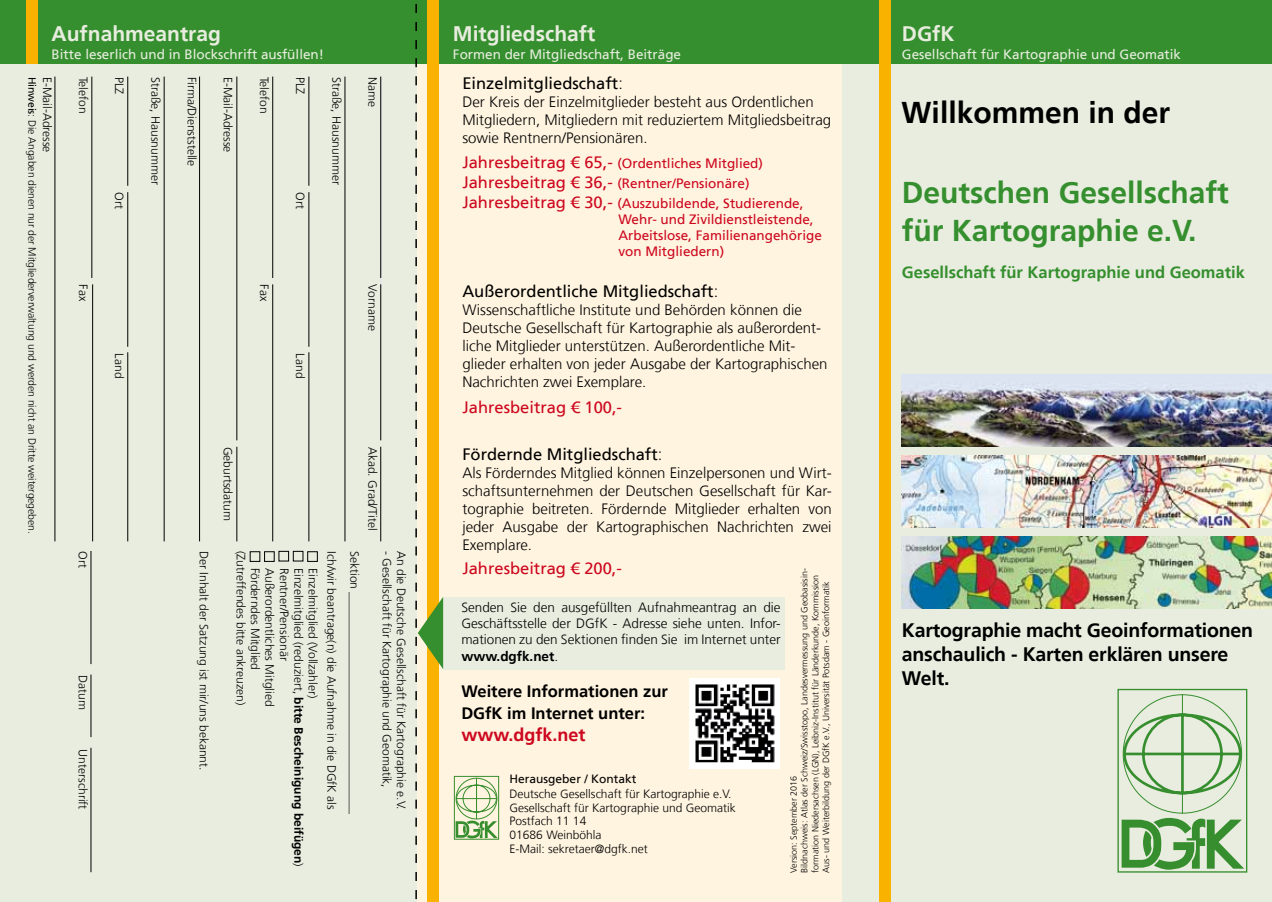
<style>
.page{position:relative;width:1272px;height:902px;background:#fff}
.page>*{position:absolute;margin:0;border:0;box-sizing:border-box;transform-origin:0 0}
.t1{font:700 30px/37.5px "NDS Frutiger";color:#358f2e}
.t2{font:700 30px "NDS Frutiger";color:#000}
.t3{font:700 21px "NDS Frutiger";color:#e8eddf}
.t4{font:700 19.5px/24px "NDS Frutiger";letter-spacing:-.01em;color:#000}
.t5{font:700 18px "NDS Frutiger";color:#cd071e}
.t6{font:16.5px "NDS Frutiger";color:#000}
.t7{font:700 16.5px/21.6px "NDS Frutiger";color:#000}
.t8{font:700 16.5px "NDS Frutiger";color:#358f2e}
.t9{font:16.5px "NDS Frutiger";color:#cd071e}
.t10{font:300 15px/18px "NDS Frutiger";color:#000}
.t11{font:13.5px/19.8px "NDS Frutiger";color:#cd071e}
.t12{font:300 13.5px/16.2px "NDS Frutiger";color:#000;text-align:justify}
.t13{font:13.5px "NDS Frutiger";color:#e8eddf}
.t14{font:300 12px/14px "NDS Frutiger";color:#000}
.t15{font:12px "NDS Frutiger";color:#000}
.t16{font:300 10.5px "NDS Frutiger";letter-spacing:-.01em;color:#000}
.t17{font:300 9px/10.8px "NDS Frutiger";color:#000}
.s1{font-weight:400}
.s2{font-weight:700}
.s3{font-weight:300}
.s4{font-size:16.5px}
</style>
<div class="page">
<div style="left:0;top:0;width:417px;height:901px;background:#e8eddf"></div>
<div style="left:418px;top:0;width:425px;height:901px;background:#fff4e0"></div>
<div style="left:842px;top:0;width:429px;height:901px;background:#e8eddf"></div>
<img style="left:689px;top:678px;width:90px;height:90px">
<hr style="left:380px;top:77px;width:1px;height:210px;background:#e3e4e4">
<hr style="left:380px;top:77px;width:1px;height:201px;background:#000">
<hr style="left:380px;top:284px;width:1px;height:156px;background:#000">
<hr style="left:344px;top:77px;width:1px;height:464px;background:#000">
<hr style="left:308px;top:77px;width:1px;height:109px;background:#000">
<hr style="left:272px;top:77px;width:1px;height:201px;background:#000">
<hr style="left:236px;top:77px;width:1px;height:363px;background:#000">
<hr style="left:199px;top:77px;width:1px;height:464px;background:#000">
<hr style="left:164px;top:77px;width:1px;height:464px;background:#000">
<hr style="left:91px;top:77px;width:1px;height:201px;background:#000">
<hr style="left:55px;top:77px;width:1px;height:464px;background:#000">
<hr style="left:380px;top:446px;width:1px;height:95px;background:#000">
<hr style="left:308px;top:192px;width:1px;height:155px;background:#000">
<hr style="left:308px;top:352px;width:1px;height:189px;background:#000">
<hr style="left:272px;top:284px;width:1px;height:257px;background:#000">
<hr style="left:236px;top:446px;width:1px;height:95px;background:#000">
<hr style="left:92px;top:284px;width:1px;height:257px;background:#000">
<div style="left:307px;top:551px;width:11px;height:10px;border:1px solid #000"></div>
<hr style="left:91px;top:551px;width:1px;height:113px;background:#000">
<hr style="left:91px;top:674px;width:1px;height:63px;background:#000">
<hr style="left:91px;top:747px;width:1px;height:125px;background:#000">
<hr style="left:127px;top:77px;width:1px;height:109px;background:#000">
<hr style="left:127px;top:192px;width:1px;height:155px;background:#000">
<hr style="left:127px;top:352px;width:1px;height:189px;background:#000">
<div style="left:293px;top:551px;width:10px;height:10px;border:1px solid #000"></div>
<div style="left:278px;top:551px;width:11px;height:10px;border:1px solid #000"></div>
<div style="left:264px;top:551px;width:10px;height:10px;border:1px solid #000"></div>
<div style="left:250px;top:551px;width:10px;height:10px;border:1px solid #000"></div>
<div style="left:0;top:0;width:1271px;height:64px;background:#358f2e"></div>
<div style="left:879px;top:0;width:11px;height:901px;background:#f9b200"></div>
<div style="left:1117px;top:688px;width:130px;height:184px;border:1px solid #378e2e"></div>
<svg style="left:1121px;top:694px;width:123px;height:175px"></svg>
<img style="left:901px;top:374px;width:370px;height:72px">
<img style="left:901px;top:455px;width:370px;height:72px">
<img style="left:901px;top:536px;width:370px;height:72px">
<div style="left:26px;top:0;width:11px;height:64px;background:#f9b200"></div>
<div style="left:454px;top:776px;width:45px;height:63px;border:1px solid #378e2e"></div>
<svg style="left:455px;top:777px;width:43px;height:61px"></svg>
<div style="left:443px;top:596px;width:341px;height:73px;background:#e8eddf"></div>
<svg style="left:415px;top:0;width:28px;height:901px"></svg>
<h2 class="t3" style="left:52px;top:22px;width:171px">Aufnahmeantrag</h2>
<p class="t13" style="left:52px;top:47px;width:274px">Bitte leserlich und in Blockschrift ausfüllen!</p>
<p class="t14" style="left:54px;top:77px;width:77px;rotate:90deg">E-Mail-Adresse</p>
<p class="t14" style="left:90px;top:77px;width:38px;rotate:90deg">Telefon</p>
<p class="t14" style="left:162px;top:77px;width:110px;rotate:90deg">Straße, Hausnummer</p>
<p class="t14" style="left:199px;top:77px;width:91px;rotate:90deg">Firma/Dienststelle</p>
<p class="t14" style="left:235px;top:77px;width:77px;rotate:90deg">E-Mail-Adresse</p>
<p class="t14" style="left:271px;top:77px;width:38px;rotate:90deg">Telefon</p>
<p class="t14" style="left:307px;top:77px;width:19px;rotate:90deg">PLZ</p>
<p class="t14" style="left:343px;top:77px;width:110px;rotate:90deg">Straße, Hausnummer</p>
<p class="t14" style="left:379px;top:77px;width:31px;rotate:90deg">Name</p>
<p class="t14" style="left:307px;top:192px;width:18px;rotate:90deg">Ort</p>
<p class="t16" style="left:38px;top:77px;width:459px;rotate:90deg"><span class="s1">Hinweis</span>: Die Angaben dienen nur der Mitgliederverwaltung und werden nicht an Dritte weitergegeben.</p>
<p class="t14" style="left:126px;top:77px;width:19px;rotate:90deg">PLZ</p>
<p class="t14" style="left:126px;top:192px;width:18px;rotate:90deg">Ort</p>
<p class="t14" style="left:379px;top:284px;width:48px;rotate:90deg">Vorname</p>
<p class="t14" style="left:90px;top:284px;width:18px;rotate:90deg">Fax</p>
<p class="t14" style="left:271px;top:284px;width:18px;rotate:90deg">Fax</p>
<p class="t14" style="left:126px;top:353px;width:26px;rotate:90deg">Land</p>
<p class="t14" style="left:307px;top:353px;width:26px;rotate:90deg">Land</p>
<p class="t14" style="left:235px;top:446px;width:76px;rotate:90deg">Geburtsdatum</p>
<p class="t14" style="left:379px;top:446px;width:85px;rotate:90deg">Akad. Grad/Titel</p>
<p class="t14" style="left:338px;top:551px;width:260px;rotate:90deg">Ich/wir beantrage(n) die Aufnahme in die DGfK als</p>
<p class="t14" style="left:361px;top:551px;width:265px;rotate:90deg">Sektion _____________________________________</p>
<p class="t14" style="left:394px;top:551px;width:238px;rotate:90deg">- Gesellschaft für Kartographie und Geomatik,</p>
<p class="t14" style="left:408px;top:551px;width:260px;rotate:90deg">An die Deutsche Gesellschaft für Kartographie e.V.</p>
<p class="t14" style="left:90px;top:551px;width:18px;rotate:90deg">Ort</p>
<p class="t14" style="left:211px;top:551px;width:221px;rotate:90deg">Der Inhalt der Satzung ist mir/uns bekannt.</p>
<p class="t14" style="left:248px;top:551px;width:156px;rotate:90deg">(Zutreffendes bitte ankreuzen)</p>
<p class="t14" style="left:262px;top:568px;width:104px;rotate:90deg">Förderndes Mitglied</p>
<p class="t14" style="left:276px;top:568px;width:140px;rotate:90deg">Außerordentliches Mitglied</p>
<p class="t14" style="left:291px;top:568px;width:94px;rotate:90deg">Rentner/Pensionär</p>
<p class="t14" style="left:305px;top:568px;width:300px;rotate:90deg">Einzelmitglied (reduziert, <span class="s2">bitte Bescheinigung beifügen</span>)</p>
<p class="t14" style="left:320px;top:568px;width:131px;rotate:90deg">Einzelmitglied (Vollzahler)</p>
<p class="t14" style="left:90px;top:675px;width:36px;rotate:90deg">Datum</p>
<p class="t14" style="left:90px;top:749px;width:61px;rotate:90deg">Unterschrift</p>
<h2 class="t3" style="left:453px;top:21px;width:144px">Mitgliedschaft</h2>
<p class="t13" style="left:453px;top:46px;width:230px">Formen der Mitgliedschaft, Beiträge</p>
<h3 class="t6" style="left:462px;top:74px;width:162px">Einzelmitgliedschaft<span class="s3">:</span></h3>
<p class="t10" style="left:462px;top:93px;width:370px">Der Kreis der Einzelmitglieder besteht aus Ordentlichen<br>Mitgliedern, Mitgliedern mit reduziertem Mitgliedsbeitrag sowie Rentnern/Pensionären.</p>
<p class="t11" style="left:462px;top:154px;width:343px"><span class="s4">Jahresbeitrag € 65,-</span> (Ordentliches Mitglied)<br><span class="s4">Jahresbeitrag € 36,-</span> (Rentner/Pensionäre)<br><span class="s4">Jahresbeitrag € 30,-</span> (Auszubildende, Studierende,</p>
<p class="t11" style="left:618px;top:211px;width:205px;line-height:16.2px">Wehr- und Zivildienstleistende,<br>Arbeitslose, Familienangehörige von Mitgliedern)</p>
<h3 class="t6" style="left:462px;top:281px;width:257px">Außerordentliche Mitgliedschaft<span class="s3">:</span></h3>
<p class="t10" style="left:462px;top:300px;width:367px">Wissenschaftliche Institute und Behörden können die Deutsche Gesellschaft für Kartographie als außerordent&shy;liche Mitglieder unterstützen. Außerordentliche Mit&shy;glieder erhalten von jeder Ausgabe der Kartographischen Nachrichten zwei Exemplare.</p>
<h3 class="t9" style="left:462px;top:397px;width:161px">Jahresbeitrag € 100,-</h3>
<h3 class="t6" style="left:462px;top:444px;width:201px">Fördernde Mitgliedschaft<span class="s3">:</span></h3>
<p class="t10" style="left:462px;top:463px;width:371px;text-align:justify">Als Förderndes Mitglied können Einzelpersonen und Wirt&shy;schaftsunternehmen der Deutschen Gesellschaft für Kar&shy;tographie beitreten. Fördernde Mitglieder erhalten von jeder Ausgabe der Kartographischen Nachrichten zwei Exemplare.</p>
<h3 class="t9" style="left:462px;top:558px;width:161px">Jahresbeitrag € 200,-</h3>
<p class="t12" style="left:461px;top:599px;width:321px">Senden Sie den ausgefüllten Aufnahmeantrag an die Geschäftsstelle der DGfK - Adresse siehe unten. Infor&shy;mationen zu den Sektionen finden Sie im Internet unter <span class="s2">www.dgfk.net</span>.</p>
<h3 class="t7" style="left:461px;top:680px;width:208px">Weitere Informationen zur<br>DGfK im Internet unter:</h3>
<h3 class="t5" style="left:461px;top:723px;width:126px">www.dgfk.net</h3>
<p class="t15" style="left:509px;top:771px;width:128px">Herausgeber / Kontakt</p>
<p class="t14" style="left:509px;top:786px;width:228px">Deutsche Gesellschaft für Kartographie e.V.<br>Gesellschaft für Kartographie und Geomatik<br>Postfach 11 14<br>01686 Weinböhla<br>E-Mail: sekretaer@dgfk.net</p>
<p class="t17" style="left:788px;top:872px;width:306px;rotate:-90deg">Version: September 2016<br>Bildnachweis: Atlas der Schweiz/Swisstopo, Landesvermessung und Geobasisin&shy;formation Niedersachsen (LGN), Leibniz-Institut für Länderkunde, Kommission Aus- und Weiterbildung der DGfK e.V., Universität Potsdam - Geoinformatik</p>
<h2 class="t3" style="left:901px;top:21px;width:54px">DGfK</h2>
<p class="t13" style="left:901px;top:46px;width:281px">Gesellschaft für Kartographie und Geomatik</p>
<h1 class="t2" style="left:901px;top:95px;width:270px">Willkommen in der</h1>
<h1 class="t1" style="left:901px;top:174px;width:328px">Deutschen Gesellschaft für Kartographie e.V.</h1>
<h3 class="t8" style="left:901px;top:263px;width:344px">Gesellschaft für Kartographie und Geomatik</h3>
<h3 class="t4" style="left:901px;top:618px;width:352px">Kartographie macht Geoinformationen anschaulich - Karten erklären unsere<br>Welt.</h3>
</div>
